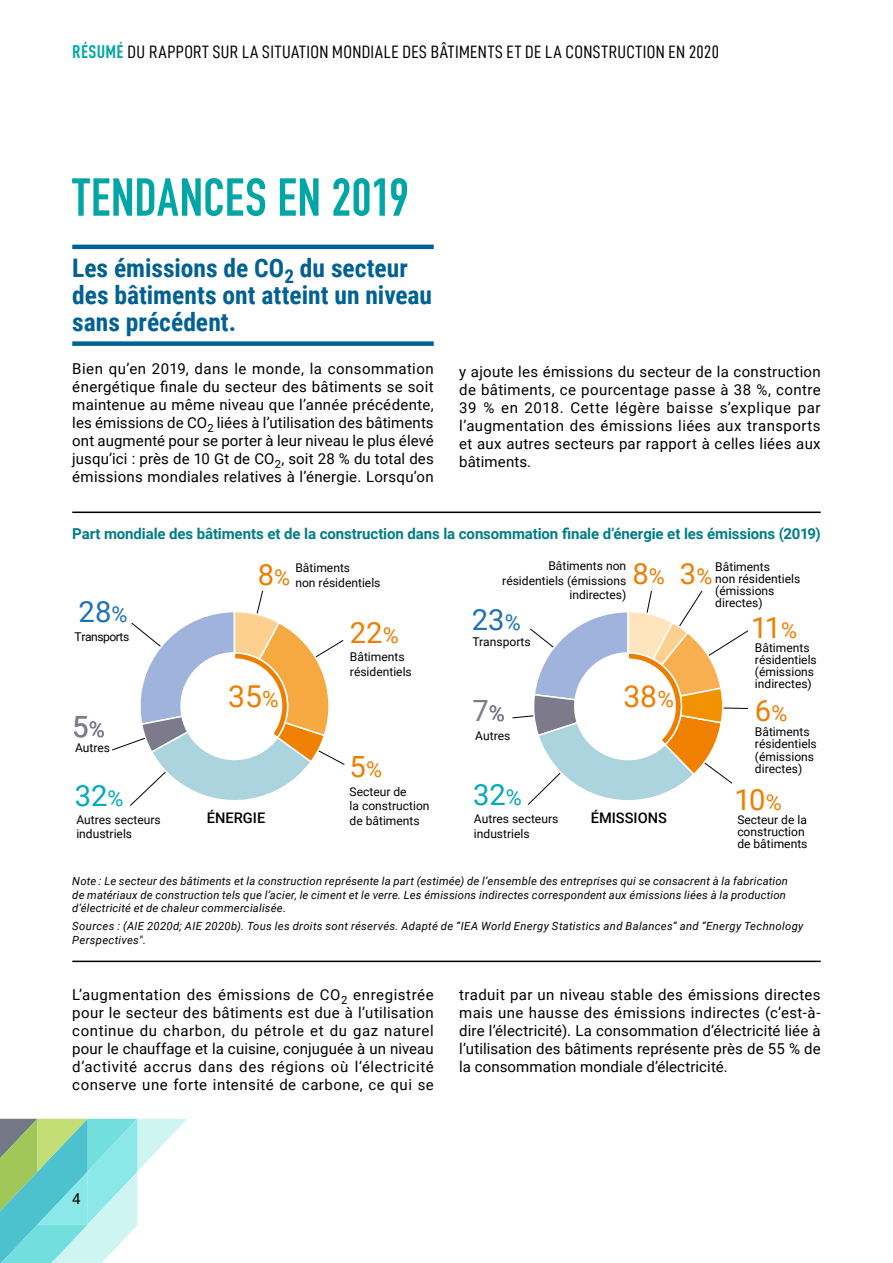
<style>
.page{position:relative;width:893px;height:1263px;background:#fff}
.page>*{position:absolute;margin:0;border:0;box-sizing:border-box;transform-origin:0 0}
.t1{font:700 52.5px "DIN Condensed";letter-spacing:.01em;color:#00a6a6}
.t2{font:30.15px "Roboto";color:#ef7d00}
.t3{font:29.25px "Roboto";color:#ef7d00}
.t4{font:29.25px "Roboto";color:#02a9bb}
.t5{font:29.25px "Roboto";color:#1d71b8}
.t6{font:29.25px "Roboto";color:#7d7a8b}
.t7{font:700 25.5px/27px "Roboto Condensed";color:#006194}
.t8{font:18px "D DIN Condensed";letter-spacing:.025em;color:#000}
.t9{font:15px/18px "Roboto";letter-spacing:.015em;color:#000;text-align:justify}
.t10{font:700 15px "Roboto";letter-spacing:-.01em;color:#007d87}
.t11{font:500 14.55px "Roboto";color:#000}
.t12{font:12px/12px "Roboto";color:#000}
.t13{font:12px "Roboto";letter-spacing:-.035em;color:#000}
.t14{font:italic 11.25px/13.5px "Roboto";letter-spacing:.02em;color:#000}
.s1{font-family:"DIN Cond";font-weight:700;color:#00a6a6}
.s2{font-size:21.9px}
.s3{font-size:22.65px}
</style>
<div class="page">
<hr style="left:72px;top:245px;width:362px;height:4px;background:#006194">
<div style="left:72px;top:341px;width:362px;height:5px;background:#006194"></div>
<hr style="left:72px;top:511px;width:749px;height:2px;background:#000">
<hr style="left:72px;top:960px;width:749px;height:2px;background:#000">
<svg style="left:512px;top:590px;width:236px;height:215px"></svg>
<div style="left:581px;top:659px;width:94px;height:94px;background:#fff;border-radius:50%"></div>
<div style="left:580px;top:658px;width:96px;height:96px;border:2px solid #fff;border-radius:50%"></div>
<svg style="left:112px;top:590px;width:233px;height:216px"></svg>
<div style="left:187px;top:659px;width:94px;height:94px;background:#fff;border-radius:50%"></div>
<div style="left:187px;top:658px;width:95px;height:96px;border:2px solid #fff;border-radius:50%"></div>
<svg style="left:0;top:1119px;width:187px;height:144px"></svg>
<p class="t8" style="left:72px;top:41px;width:648px"><span class="s1">RÉSUMÉ</span> DU RAPPORT SUR LA SITUATION MONDIALE DES BÂTIMENTS ET DE LA CONSTRUCTION EN 2020</p>
<h1 class="t1" style="left:72px;top:167px;width:338px">TENDANCES EN 2019</h1>
<h3 class="t7" style="left:72px;top:253px;width:361px">Les émissions de CO<sub>2</sub> du secteur des bâtiments ont atteint un niveau sans précédent.</h3>
<p class="t9" style="left:72px;top:359px;width:363px">Bien qu’en 2019, dans le monde, la consommation énergétique finale du secteur des bâtiments se soit maintenue au même niveau que l’année précédente, les émissions de CO<sub>2</sub> liées à l’utilisation des bâtiments ont augmenté pour se porter à leur niveau le plus élevé jusqu’ici : près de 10 Gt de CO<sub>2</sub>, soit 28 % du total des émissions mondiales relatives à l’énergie. Lorsqu’on</p>
<p class="t9" style="left:459px;top:362px;width:363px">y ajoute les émissions du secteur de la construction de bâtiments, ce pourcentage passe à 38 %, contre 39 % en 2018. Cette légère baisse s’explique par l’augmentation des émissions liées aux transports et aux autres secteurs par rapport à celles liées aux bâtiments.</p>
<p class="t10" style="left:72px;top:523px;width:750px">Part mondiale des bâtiments et de la construction dans la consommation finale d’énergie et les émissions (2019)</p>
<h3 class="t5" style="left:79px;top:591px;width:50px">28<span class="s2">%</span></h3>
<p class="t13" style="left:75px;top:628px;width:56px">Transports</p>
<h3 class="t6" style="left:72px;top:706px;width:34px">5<span class="s2">%</span></h3>
<p class="t12" style="left:75px;top:741px;width:37px">Autres</p>
<h3 class="t4" style="left:75px;top:775px;width:50px">32<span class="s2">%</span></h3>
<p class="t12" style="left:76px;top:812px;width:86px;line-height:14.4px">Autres secteurs industriels</p>
<h3 class="t3" style="left:258px;top:554px;width:34px">8<span class="s2">%</span></h3>
<p class="t12" style="left:295px;top:560px;width:87px;line-height:14.4px">Bâtiments<br>non résidentiels</p>
<h3 class="t3" style="left:350px;top:612px;width:50px">22<span class="s2">%</span></h3>
<p class="t12" style="left:350px;top:649px;width:63px;line-height:14.4px">Bâtiments résidentiels</p>
<p class="t12" style="left:502px;top:558px;width:126px;line-height:14.4px;text-align:right">Bâtiments non résidentiels (émissions indirectes)</p>
<h3 class="t5" style="left:472px;top:599px;width:50px">23<span class="s2">%</span></h3>
<p class="t12" style="left:472px;top:635px;width:60px">Transports</p>
<h3 class="t3" style="left:632px;top:553px;width:34px">8<span class="s2">%</span></h3>
<h2 class="t2" style="left:228px;top:675px;width:52px">35<span class="s3">%</span></h2>
<h2 class="t2" style="left:623px;top:675px;width:52px">38<span class="s3">%</span></h2>
<h3 class="t6" style="left:472px;top:690px;width:34px">7<span class="s2">%</span></h3>
<p class="t12" style="left:475px;top:729px;width:37px">Autres</p>
<h3 class="t3" style="left:350px;top:746px;width:34px">5<span class="s2">%</span></h3>
<p class="t12" style="left:350px;top:784px;width:81px;line-height:14.4px">Secteur de<br>la construction de bâtiments</p>
<h3 class="t4" style="left:473px;top:774px;width:50px">32<span class="s2">%</span></h3>
<p class="t12" style="left:474px;top:811px;width:86px;line-height:14.4px">Autres secteurs industriels</p>
<p class="t11" style="left:207px;top:808px;width:60px">ÉNERGIE</p>
<p class="t11" style="left:591px;top:808px;width:78px">ÉMISSIONS</p>
<h3 class="t3" style="left:680px;top:553px;width:34px">3<span class="s2">%</span></h3>
<p class="t12" style="left:715px;top:560px;width:87px">Bâtiments<br>non résidentiels (émissions directes)</p>
<h3 class="t3" style="left:751px;top:607px;width:47px">11<span class="s2">%</span></h3>
<p class="t12" style="left:755px;top:641px;width:63px">Bâtiments résidentiels (émissions indirectes)</p>
<h3 class="t3" style="left:755px;top:690px;width:34px">6<span class="s2">%</span></h3>
<p class="t12" style="left:755px;top:726px;width:63px">Bâtiments résidentiels (émissions directes)</p>
<h3 class="t3" style="left:734px;top:779px;width:49px">10<span class="s2">%</span></h3>
<p class="t12" style="left:737px;top:813px;width:72px">Secteur de la construction de bâtiments</p>
<p class="t14" style="left:72px;top:874px;width:717px">Note : Le secteur des bâtiments et la construction représente la part (estimée) de l’ensemble des entreprises qui se consacrent à la fabrication de matériaux de construction tels que l’acier, le ciment et le verre. Les émissions indirectes correspondent aux émissions liées à la production d’électricité et de chaleur commercialisée.</p>
<p class="t14" style="left:72px;top:919px;width:733px">Sources : (AIE 2020d; AIE 2020b). Tous les droits sont réservés. Adapté de “IEA World Energy Statistics and Balances” and “Energy Technology<br>Perspectives".</p>
<p class="t9" style="left:72px;top:985px;width:363px">L’augmentation des émissions de CO<sub>2</sub> enregistrée pour le secteur des bâtiments est due à l’utilisation continue du charbon, du pétrole et du gaz naturel pour le chauffage et la cuisine, conjuguée à un niveau d’activité accrus dans des régions où l’électricité conserve une forte intensité de carbone, ce qui se</p>
<p class="t9" style="left:459px;top:985px;width:363px">traduit par un niveau stable des émissions directes mais une hausse des émissions indirectes (c’est-à&shy;dire l’électricité). La consommation d’électricité liée à l’utilisation des bâtiments représente près de 55 % de la consommation mondiale d’électricité.</p>
<p class="t9" style="left:72px;top:1189px;width:10px">4</p>
</div>
